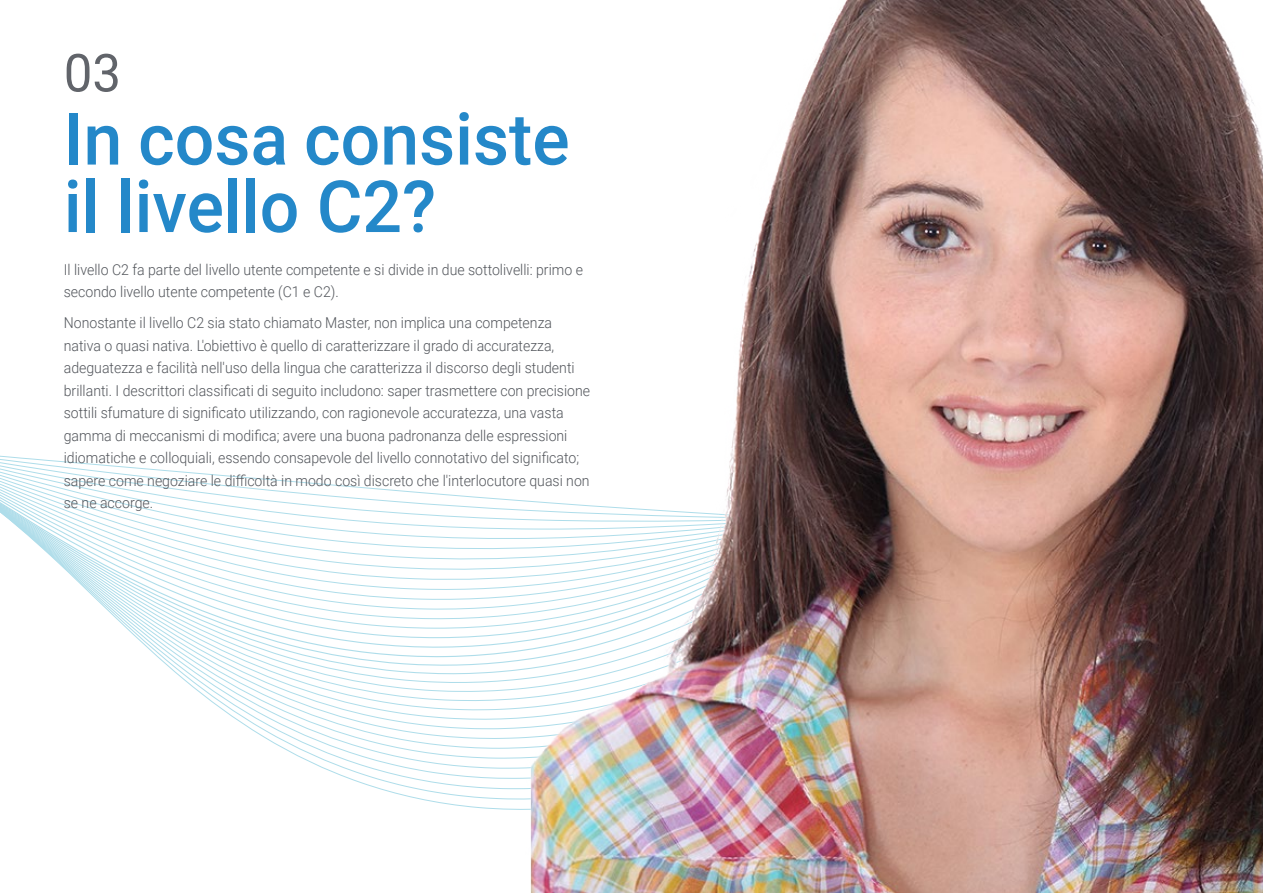
<style>
.page{position:relative;width:1263px;height:893px;background:#fff}
.page>*{position:absolute;margin:0;border:0;box-sizing:border-box;transform-origin:0 0}
.t1{font:500 72px/67.5px "Roboto";color:#2488c9}
.t2{font:52.5px "Roboto";color:#61646a}
.t3{font:300 15px/22.5px "Roboto";color:#52555b;scale:.94 1}
</style>
<div class="page">
<svg style="left:0;top:455px;width:483px;height:354px"></svg>
<img style="left:483px;top:0;width:780px;height:893px">
<h2 class="t2" style="left:64px;top:36px;width:59px">03</h2>
<h1 class="t1" style="left:64px;top:103px;width:507px">In cosa consiste il livello C2?</h1>
<p class="t3" style="left:64px;top:258px;width:554px">Il livello C2 fa parte del livello utente competente e si divide in due sottolivelli: primo e secondo livello utente competente (C1 e C2).</p>
<p class="t3" style="left:64px;top:311px;width:561px">Nonostante il livello C2 sia stato chiamato Master, non implica una competenza nativa o quasi nativa. L'obiettivo è quello di caratterizzare il grado di accuratezza, adeguatezza e facilità nell'uso della lingua che caratterizza il discorso degli studenti brillanti. I descrittori classificati di seguito includono: saper trasmettere con precisione sottili sfumature di significato utilizzando, con ragionevole accuratezza, una vasta gamma di meccanismi di modifica; avere una buona padronanza delle espressioni idiomatiche e colloquiali, essendo consapevole del livello connotativo del significato; sapere come negoziare le difficoltà in modo così discreto che l'interlocutore quasi non se ne accorge.</p>
</div>
